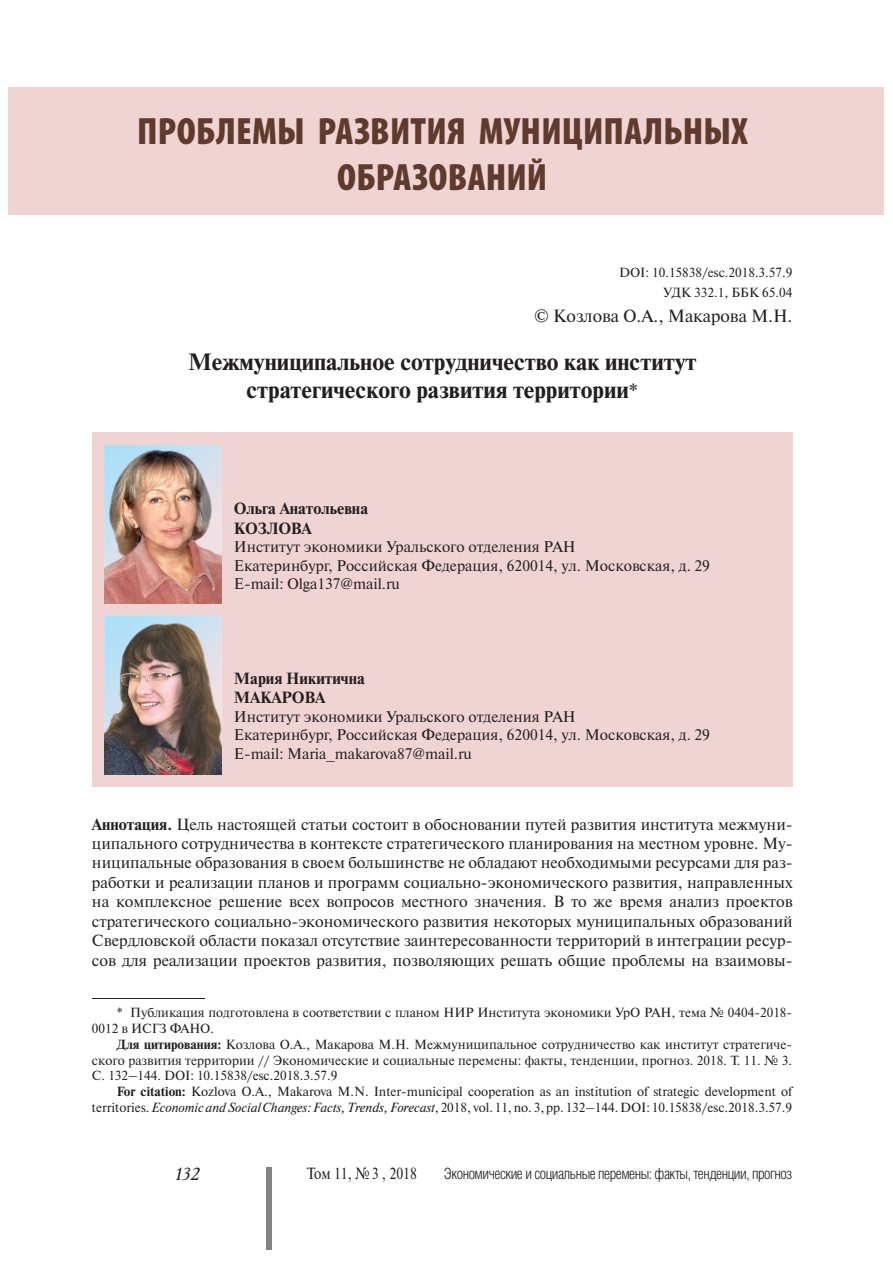
<style>
.page{position:relative;width:893px;height:1263px;background:#fff}
.page>*{position:absolute;margin:0;border:0;box-sizing:border-box;transform-origin:0 0}
.t1{font:900 condensed 38.25px/45.9px "Myriad Pro";letter-spacing:.005em;color:#5f3a2d;text-align:center}
.t2{font:700 23.55px/28.2px "Newton C";color:#231f20;text-align:center}
.t3{font:17.7px "Newton C";color:#231f20}
.t4{font:italic 17.7px "Academy";color:#231f20}
.t5{font:16.2px/19.4px "Newton C";color:#231f20;text-align:justify}
.t6{font:700 16.2px/19.4px "Newton C";color:#231f20}
.t7{font:16.2px "Newton C";color:#231f20;scale:.85 1}
.t8{font:15.45px/18.5px "Newton C";color:#231f20}
.t9{font:300 15.45px "Helios Cond";letter-spacing:-.03em;color:#231f20}
.t10{font:13.2px/15.9px "Newton C";color:#231f20;text-align:right}
.s1{font-weight:400;font-size:20.55px}
.s2{font-weight:700}
.s3{font-style:italic}
</style>
<div class="page">
<div style="left:266px;top:1167px;width:6px;height:83px;background:#808285"></div>
<hr style="left:92px;top:998px;width:112px;height:1px;background:#231f20">
<div style="left:92px;top:433px;width:700px;height:354px;background:#f0d4d4"></div>
<div style="left:9px;top:87px;width:875px;height:127px;background:#f0d4d4"></div>
<img style="left:105px;top:445px;width:117px;height:158px">
<img style="left:105px;top:616px;width:117px;height:158px">
<h1 class="t1" style="left:137px;top:112px;width:612px">ПРОБЛЕМЫ РАЗВИТИЯ МУНИЦИПАЛЬНЫХ<br>ОБРАЗОВАНИЙ</h1>
<p class="t10" style="left:619px;top:263px;width:175px;line-height:20.1px">DOI: 10.15838/esc.2018.3.57.9<br>УДК 332.1, ББК 65.04</p>
<p class="t3" style="left:534px;top:310px;width:260px">© Козлова О.А., Макарова М.Н.</p>
<h2 class="t2" style="left:188px;top:350px;width:510px">Межмуниципальное сотрудничество как институт стратегического развития территории<span class="s1">*</span></h2>
<p class="t6" style="left:234px;top:500px;width:136px">Ольга Анатольевна<br>КОЗЛОВА</p>
<p class="t8" style="left:234px;top:539px;width:477px">Институт экономики Уральского отделения РАН<br>Екатеринбург, Российская Федерация, 620014, ул. Московская, д. 29<br>Е-mail: Olga137@mail.ru</p>
<p class="t6" style="left:234px;top:670px;width:133px">Мария Никитична<br>МАКАРОВА</p>
<p class="t8" style="left:234px;top:709px;width:477px">Институт экономики Уральского отделения РАН<br>Екатеринбург, Российская Федерация, 620014, ул. Московская, д. 29<br>Е-mail: Maria_makarova87@mail.ru</p>
<p class="t5" style="left:92px;top:816px;width:702px"><span class="s2">Аннотация.</span> Цель настоящей статьи состоит в обосновании путей развития института межмуни&shy;ципального сотрудничества в контексте стратегического планирования на местном уровне. Му&shy;ниципальные образования в своем большинстве не обладают необходимыми ресурсами для раз&shy;работки и реализации планов и программ социально-экономического развития, направленных на комплексное решение всех вопросов местного значения. В то же время анализ проектов стратегического социально-экономического развития некоторых муниципальных образований Свердловской области показал отсутствие заинтересованности территорий в интеграции ресур&shy;сов для реализации проектов развития, позволяющих решать общие проблемы на взаимовы-</p>
<p class="t10" style="left:92px;top:1006px;width:702px;text-align:left;text-indent:25px">* Публикация подготовлена в соответствии с планом НИР Института экономики УрО РАН, тема № 0404-2018-<br>0012 в ИСГЗ ФАНО.</p>
<p class="t10" style="left:92px;top:1037px;width:702px;text-align:justify;text-indent:25px"><span class="s2">Для цитирования:</span> Козлова О.А., Макарова М.Н. Межмуниципальное сотрудничество как институт стратегиче&shy;ского развития территории // Экономические и социальные перемены: факты, тенденции, прогноз. 2018. Т. 11. № 3.<br>С. 132–144. DOI: 10.15838/esc.2018.3.57.9</p>
<p class="t10" style="left:92px;top:1085px;width:702px"><span class="s2">For citation:</span> Kozlova O.A., Makarova M.N. Inter-municipal cooperation as an institution of strategic development of territories. <span class="s3">Economic and Social Changes: Facts, Trends, Forecast</span>, 2018, vol. 11, no. 3, pp. 132–144. DOI: 10.15838/esc.2018.3.57.9</p>
<p class="t4" style="left:176px;top:1165px;width:26px">132</p>
<p class="t7" style="left:307px;top:1167px;width:131px">Том 11, № 3 , 2018</p>
<p class="t9" style="left:444px;top:1168px;width:350px">Экономические и социальные перемены: факты, тенденции, прогноз</p>
</div>
